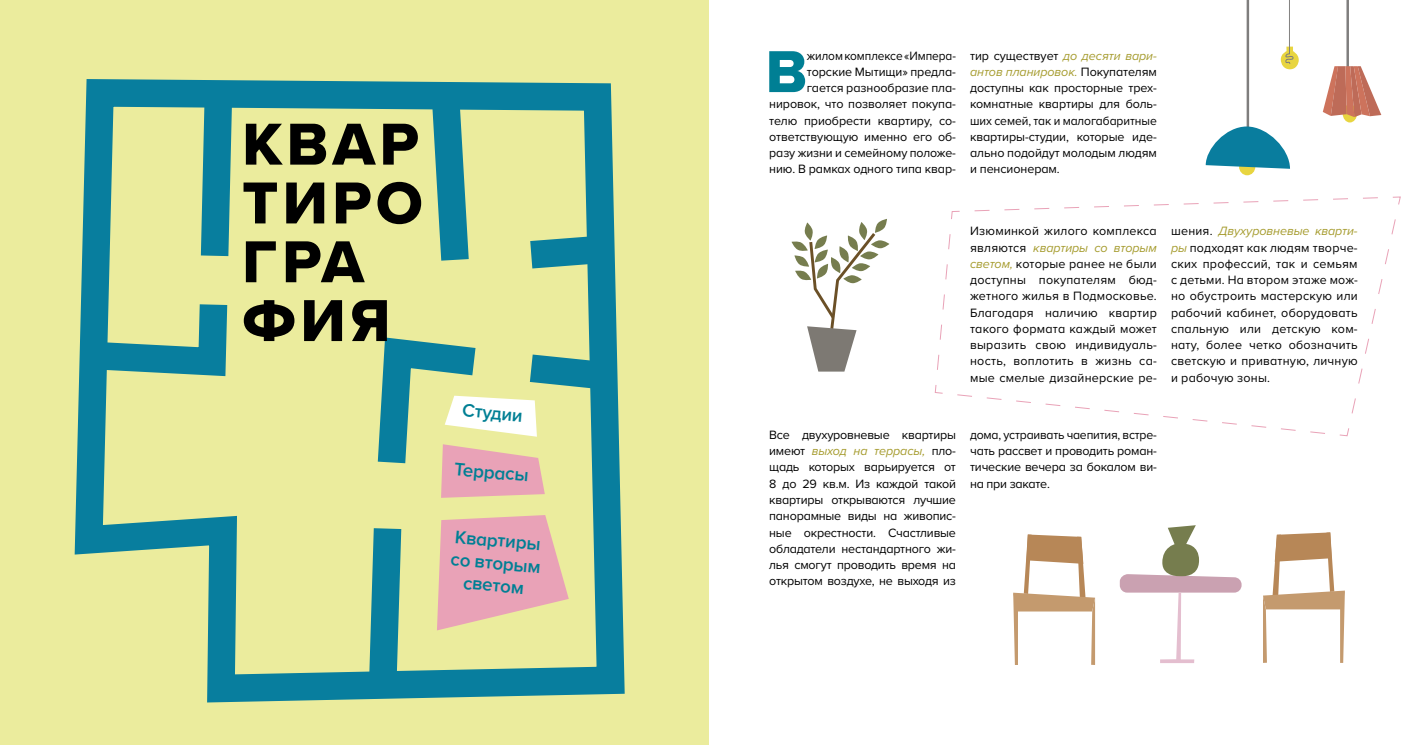
<style>
.page{position:relative;width:1418px;height:745px;background:#fff}
.page>*{position:absolute;margin:0;border:0;box-sizing:border-box;transform-origin:0 0}
.t1{font:61.25px/58.8px "Proxima Nova A Extrabld";letter-spacing:.07em;color:#000}
.t2{font:61.25px "Proxima Nova A Extrabld";color:#007f94}
.t3{font:600 18.75px/22.5px "Proxima Nova A";color:#007f94;text-align:center}
.t4{font:12.5px/16.2px "Proxima Nova A";letter-spacing:-.005em;color:#000;text-align:justify}
.t5{font:12.5px/16.2px "Proxima Nova A";letter-spacing:-.005em;color:#000;text-align:right;scale:.95 1}
.t6{font:italic 12.5px "Proxima Nova S";letter-spacing:-.005em;color:#a69c2f}
.t7{font:12.5px "Proxima Nova A";letter-spacing:.02em;color:#000}
.s1{font-family:"Proxima Nova S";font-style:italic;color:#a69c2f}
.s2{font-family:"Proxima Nova A";font-style:normal;color:#000}
</style>
<div class="page">
<hr style="left:1246px;top:0;width:3px;height:131px;background:#7f7e7d">
<div style="left:1238px;top:158px;width:17px;height:17px;background:#e8d540;border-radius:50%"></div>
<svg style="left:1205px;top:126px;width:84px;height:43px"></svg>
<hr style="left:1346px;top:0;width:2px;height:70px;background:#7f7e7d">
<svg style="left:1322px;top:66px;width:60px;height:57px"></svg>
<hr style="left:1288px;top:0;width:1px;height:47px;background:#7f7e7d">
<svg style="left:1280px;top:45px;width:18px;height:24px"></svg>
<div style="left:0;top:0;width:709px;height:744px;background:#ebec9d"></div>
<svg style="left:74px;top:80px;width:543px;height:623px"></svg>
<svg style="left:74px;top:79px;width:172px;height:311px"></svg>
<svg style="left:417px;top:80px;width:67px;height:209px"></svg>
<svg style="left:502px;top:220px;width:115px;height:64px"></svg>
<svg style="left:354px;top:322px;width:271px;height:381px"></svg>
<svg style="left:1263px;top:532px;width:81px;height:130px"></svg>
<svg style="left:1119px;top:525px;width:122px;height:137px"></svg>
<svg style="left:1013px;top:534px;width:82px;height:130px"></svg>
<svg style="left:791px;top:219px;width:96px;height:152px"></svg>
<svg style="left:934px;top:196px;width:466px;height:240px"></svg>
<h1 class="t1" style="left:242px;top:118px;width:182px">КВАР<br>ТИРО<br>ГРА<br>ФИЯ</h1>
<h2 class="t3" style="left:463px;top:399px;width:62px;rotate:5deg">Студии</h2>
<h2 class="t3" style="left:455px;top:457px;width:76px;rotate:5deg">Террасы</h2>
<h2 class="t3" style="left:453px;top:525px;width:92px;rotate:5deg">Квартиры со вторым светом</h2>
<h1 class="t2" style="left:765px;top:35px;width:43px">В</h1>
<p class="t5" style="left:769px;top:47px;width:198px">жилом комплексе «Импера&shy;торские Мытищи» предла&shy;гается разнообразие пла&shy;нировок, что позволяет покупа&shy;телю приобрести квартиру, со&shy;ответствующую именно его об&shy;разу жизни и семейному положе&shy;нию. В рамках одного типа квар-</p>
<p class="t4" style="left:970px;top:47px;width:188px">тир существует <span class="s1">до десяти вари-</span></p>
<p class="t6" style="left:970px;top:64px;width:188px">антов планировок. <span class="s2">Покупателям</span></p>
<p class="t4" style="left:970px;top:80px;width:188px">доступны как просторные трех&shy;комнатные квартиры для боль&shy;ших семей, так и малогабаритные квартиры-студии, которые иде&shy;ально подойдут молодым людям и пенсионерам.</p>
<p class="t7" style="left:970px;top:223px;width:188px">Изюминкой жилого комплекса</p>
<p class="t6" style="left:970px;top:240px;width:188px"><span class="s2">являются</span> квартиры со вторым</p>
<p class="t4" style="left:970px;top:255px;width:188px"><span class="s1">светом,</span> которые ранее не были доступны покупателям бюд&shy;жетного жилья в Подмосковье.<br>Благодаря наличию квартир такого формата каждый может выразить свою индивидуаль&shy;ность, воплотить в жизнь са&shy;мые смелые дизайнерские ре-</p>
<p class="t6" style="left:1170px;top:223px;width:188px"><span class="s2">шения.</span> Двухуровневые кварти-</p>
<p class="t4" style="left:1170px;top:239px;width:188px"><span class="s1">ры</span> подходят как людям творче&shy;ских профессий, так и семьям с детьми. На втором этаже мож&shy;но обустроить мастерскую или рабочий кабинет, оборудовать спальную или детскую ком&shy;нату, более четко обозначить светскую и приватную, личную и рабочую зоны.</p>
<p class="t4" style="left:769px;top:426px;width:188px">Все двухуровневые квартиры</p>
<p class="t6" style="left:769px;top:443px;width:188px"><span class="s2">имеют</span> выход на террасы, <span class="s2">пло-</span></p>
<p class="t4" style="left:769px;top:459px;width:188px">щадь которых варьируется от 8 до 29 кв.м. Из каждой такой квартиры открываются лучшие панорамные виды на живопис&shy;ные окрестности. Счастливые обладатели нестандартного жи&shy;лья смогут проводить время на открытом воздухе, не выходя из</p>
<p class="t4" style="left:970px;top:426px;width:188px">дома, устраивать чаепития, встре&shy;чать рассвет и проводить роман&shy;тические вечера за бокалом ви&shy;на при закате.</p>
</div>
